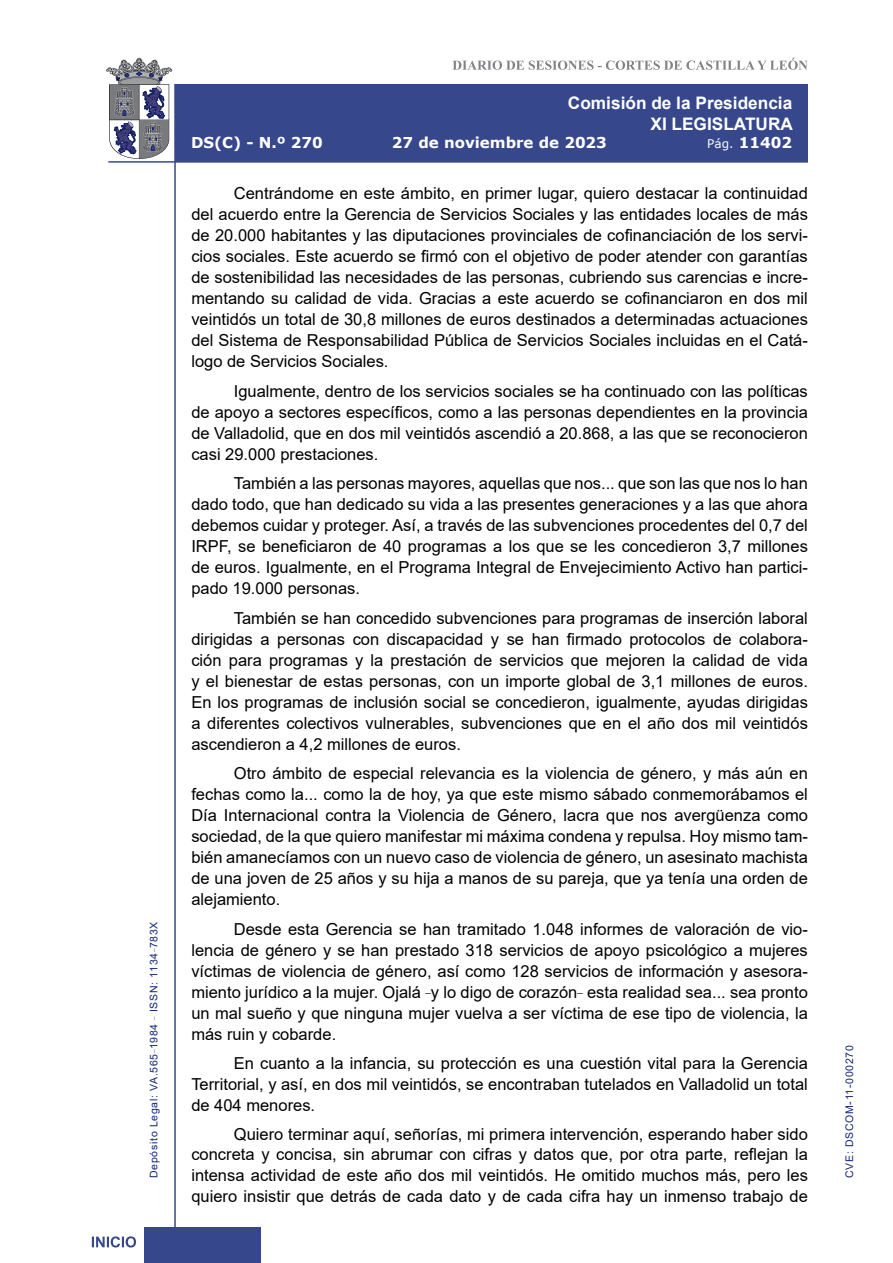
<style>
.page{position:relative;width:893px;height:1263px;background:#fff}
.page>*{position:absolute;margin:0;border:0;box-sizing:border-box;transform-origin:0 0}
.t1{font:700 17.25px/20.7px "Arial";color:#fff;text-align:right}
.t2{font:16.5px/21px "Arial";color:#000;text-align:justify}
.t3{font:700 15px "Verdana";color:#fff}
.t4{font:10.5px "Arial";letter-spacing:.065em;color:#122678}
.s1{font-weight:400;font-size:12px}
</style>
<div class="page">
<svg style="left:452px;top:58px;width:356px;height:12px"></svg>
<hr style="left:174px;top:84px;width:2px;height:1179px;background:#36478c">
<div style="left:144px;top:1227px;width:117px;height:36px;background:#36478c"></div>
<div style="left:175px;top:84px;width:633px;height:78px;background:#36478c"></div>
<hr style="left:108px;top:161px;width:700px;height:2px;background:#36478c">
<svg style="left:92px;top:1236px;width:44px;height:11px"></svg>
<svg style="left:106px;top:58px;width:66px;height:101px"></svg>
<p class="t4" style="left:146px;top:1178px;width:258px;rotate:-90deg">Depósito Legal: VA.565<sup>_</sup>1984 <sup>_</sup> ISSN: 1134<sup>_</sup>783X</p>
<p class="t1" style="left:568px;top:93px;width:226px">Comisión de la Presidencia<br>XI LEGISLATURA</p>
<p class="t3" style="left:191px;top:132px;width:133px">DS(C) - N.º 270</p>
<p class="t3" style="left:392px;top:132px;width:216px">27 de noviembre de 2023</p>
<p class="t3" style="left:707px;top:132px;width:86px"><span class="s1">Pág.</span> 11402</p>
<p class="t2" style="left:191px;top:183px;width:618px;text-indent:43px">Centrándome en este ámbito, en primer lugar, quiero destacar la continuidad del acuerdo entre la Gerencia de Servicios Sociales y las entidades locales de más de 20.000 habitantes y las diputaciones provinciales de cofinanciación de los servi&shy;cios sociales. Este acuerdo se firmó con el objetivo de poder atender con garantías de sostenibilidad las necesidades de las personas, cubriendo sus carencias e incre&shy;mentando su calidad de vida. Gracias a este acuerdo se cofinanciaron en dos mil veintidós un total de 30,8 millones de euros destinados a determinadas actuaciones del Sistema de Responsabilidad Pública de Servicios Sociales incluidas en el Catá&shy;logo de Servicios Sociales.</p>
<p class="t2" style="left:191px;top:380px;width:618px;text-indent:43px">Igualmente, dentro de los servicios sociales se ha continuado con las políticas de apoyo a sectores específicos, como a las personas dependientes en la provincia de Valladolid, que en dos mil veintidós ascendió a 20.868, a las que se reconocieron casi 29.000 prestaciones.</p>
<p class="t2" style="left:191px;top:473px;width:618px;text-indent:43px">También a las personas mayores, aquellas que nos... que son las que nos lo han dado todo, que han dedicado su vida a las presentes generaciones y a las que ahora debemos cuidar y proteger. Así, a través de las subvenciones procedentes del 0,7 del IRPF, se beneficiaron de 40 programas a los que se les concedieron 3,7 millones de euros. Igualmente, en el Programa Integral de Envejecimiento Activo han partici&shy;pado 19.000 personas.</p>
<p class="t2" style="left:191px;top:607px;width:618px;text-indent:43px">También se han concedido subvenciones para programas de inserción laboral dirigidas a personas con discapacidad y se han firmado protocolos de colabora&shy;ción para programas y la prestación de servicios que mejoren la calidad de vida y el bienestar de estas personas, con un importe global de 3,1 millones de euros.<br>En los programas de inclusión social se concedieron, igualmente, ayudas dirigidas a diferentes colectivos vulnerables, subvenciones que en el año dos mil veintidós ascendieron a 4,2 millones de euros.</p>
<p class="t2" style="left:191px;top:763px;width:618px;text-indent:43px">Otro ámbito de especial relevancia es la violencia de género, y más aún en fechas como la... como la de hoy, ya que este mismo sábado conmemorábamos el Día Internacional contra la Violencia de Género, lacra que nos avergüenza como sociedad, de la que quiero manifestar mi máxima condena y repulsa. Hoy mismo tam&shy;bién amanecíamos con un nuevo caso de violencia de género, un asesinato machista de una joven de 25 años y su hija a manos de su pareja, que ya tenía una orden de alejamiento.</p>
<p class="t2" style="left:191px;top:918px;width:618px;text-indent:43px">Desde esta Gerencia se han tramitado 1.048 informes de valoración de vio&shy;lencia de género y se han prestado 318 servicios de apoyo psicológico a mujeres víctimas de violencia de género, así como 128 servicios de información y asesora&shy;miento jurídico a la mujer. Ojalá <sup>_</sup>y lo digo de corazón<sup>_</sup> esta realidad sea... sea pronto un mal sueño y que ninguna mujer vuelva a ser víctima de ese tipo de violencia, la más ruin y cobarde.</p>
<p class="t2" style="left:191px;top:1053px;width:618px;text-indent:43px">En cuanto a la infancia, su protección es una cuestión vital para la Gerencia Territorial, y así, en dos mil veintidós, se encontraban tutelados en Valladolid un total de 404 menores.</p>
<p class="t2" style="left:191px;top:1123px;width:618px;text-indent:43px">Quiero terminar aquí, señorías, mi primera intervención, esperando haber sido concreta y concisa, sin abrumar con cifras y datos que, por otra parte, reflejan la intensa actividad de este año dos mil veintidós. He omitido muchos más, pero les quiero insistir que detrás de cada dato y de cada cifra hay un inmenso trabajo de</p>
<p class="t4" style="left:842px;top:1178px;width:134px;rotate:-90deg">CVE: DSCOM-11-000270</p>
</div>
